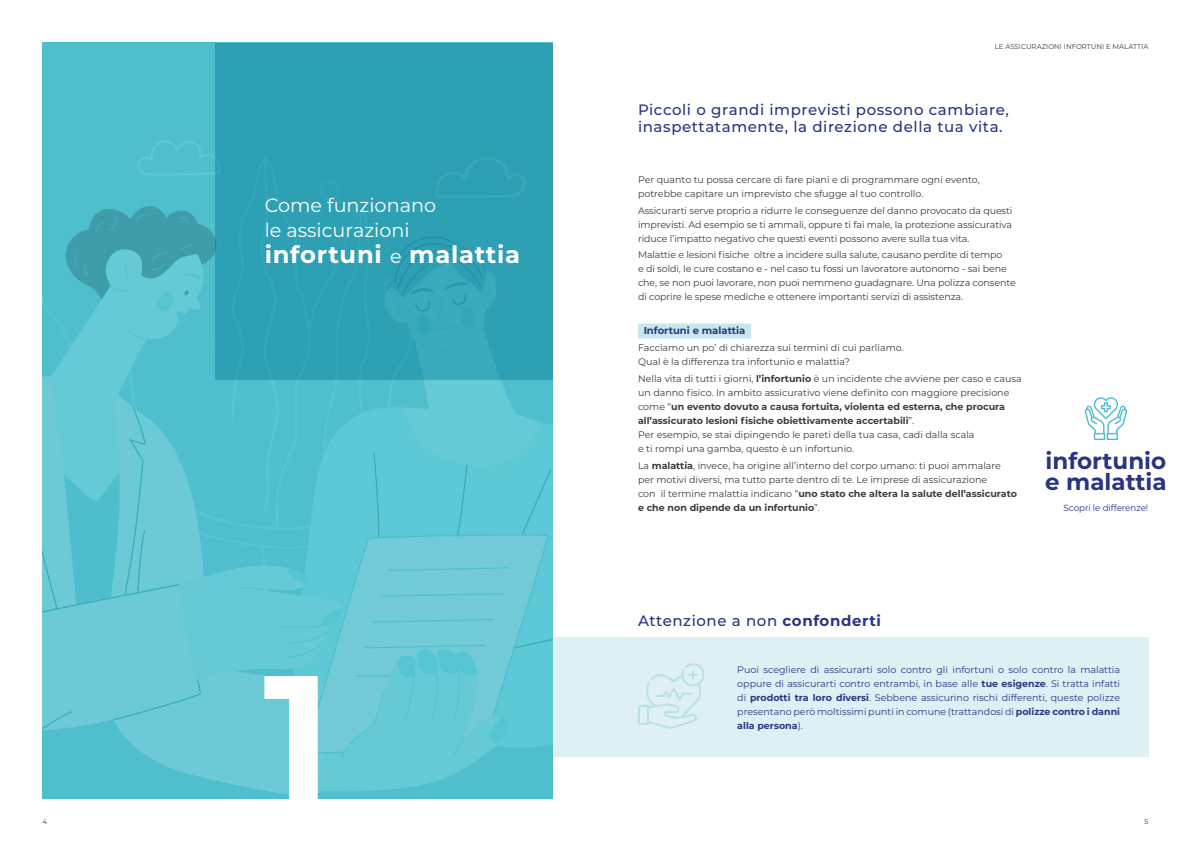
<style>
.page{position:relative;width:1191px;height:842px;background:#fff}
.page>*{position:absolute;margin:0;border:0;box-sizing:border-box;transform-origin:0 0}
.t1{font:700 176.4px "Montserrat";color:#fff}
.t2{font:700 24px "Montserrat";letter-spacing:.03em;color:#fff}
.t3{font:700 23px/21px "Montserrat";color:#283583}
.t4{font:19.2px "Montserrat";color:#fff}
.t5{font:500 15px/17px "Montserrat";letter-spacing:.04em;color:#283583}
.t6{font:700 10px "Montserrat";color:#283583}
.testo_principale{font:9.5px/14px "Montserrat";color:#3c3c3b}
.t7{font:9.5px/14px "Montserrat";color:#283583;text-align:justify}
.t8{font:9px "Montserrat";letter-spacing:-.005em;color:#283583}
.t9{font:7px "Montserrat";color:#3c3c3b}
.s1{font-weight:400;font-size:19.2px}
.s2{font-weight:700}
</style>
<div class="page">
<div style="left:638px;top:323px;width:113px;height:15px;background:#c8e7ec"></div>
<div style="left:43px;top:43px;width:510px;height:756px;background:#4fbecd"></div>
<svg style="left:43px;top:137px;width:510px;height:655px"></svg>
<div style="left:216px;top:43px;width:337px;height:336px;background:linear-gradient(to right,#2ea0b4,#30a1b5)"></div>
<div style="left:553px;top:638px;width:595px;height:119px;background:#def0f4"></div>
<svg style="left:638px;top:663px;width:67px;height:66px"></svg>
<svg style="left:1084px;top:397px;width:43px;height:43px"></svg>
<p class="t9" style="left:994px;top:42px;width:155px">LE ASSICURAZIONI INFORTUNI E MALATTIA</p>
<p class="t4" style="left:265px;top:192px;width:173px">Come funzionano</p>
<p class="t4" style="left:265px;top:217px;width:146px">le assicurazioni</p>
<p class="t2" style="left:265px;top:237px;width:257px">infortuni <span class="s1">e</span> malattia</p>
<p class="t1" style="left:263px;top:610px;width:71px">1</p>
<p class="t5" style="left:638px;top:101px;width:372px">Piccoli o grandi imprevisti possono cambiare, inaspettatamente, la direzione della tua vita.</p>
<p class="testo_principale" style="left:638px;top:172px;width:343px">Per quanto tu possa cercare di fare piani e di programmare ogni evento, potrebbe capitare un imprevisto che sfugge al tuo controllo.</p>
<p class="testo_principale" style="left:638px;top:203px;width:376px;text-align:justify">Assicurarti serve proprio a ridurre le conseguenze del danno provocato da questi imprevisti. Ad esempio se ti ammali, oppure ti fai male, la protezione assicurativa riduce l’impatto negativo che questi eventi possono avere sulla tua vita.</p>
<p class="testo_principale" style="left:638px;top:248px;width:379px">Malattie e lesioni fisiche oltre a incidere sulla salute, causano perdite di tempo<br>e di soldi, le cure costano e - nel caso tu fossi un lavoratore autonomo - sai bene che, se non puoi lavorare, non puoi nemmeno guadagnare. Una polizza consente di coprire le spese mediche e ottenere importanti servizi di assistenza.</p>
<p class="t6" style="left:643px;top:323px;width:103px">Infortuni e malattia</p>
<p class="testo_principale" style="left:638px;top:340px;width:267px">Facciamo un po’ di chiarezza sui termini di cui parliamo.<br>Qual è la differenza tra infortunio e malattia?</p>
<p class="testo_principale" style="left:638px;top:371px;width:385px">Nella vita di tutti i giorni, <span class="s2">l’infortunio</span> è un incidente che avviene per caso e causa un danno fisico. In ambito assicurativo viene definito con maggiore precisione come “<span class="s2">un evento dovuto a causa fortuita, violenta ed esterna, che procura all’assicurato lesioni fisiche obiettivamente accertabili</span>”.<br>Per esempio, se stai dipingendo le pareti della tua casa, cadi dalla scala<br>e ti rompi una gamba, questo è un infortunio.</p>
<p class="testo_principale" style="left:638px;top:458px;width:380px">La <span class="s2">malattia</span>, invece, ha origine all’interno del corpo umano: ti puoi ammalare per motivi diversi, ma tutto parte dentro di te. Le imprese di assicurazione<br>con il termine malattia indicano “<span class="s2">uno stato che altera la salute dell’assicurato e che non dipende da un infortunio</span>”.</p>
<p class="t3" style="left:1045px;top:449px;width:123px">infortunio e malattia</p>
<p class="t8" style="left:1063px;top:501px;width:86px">Scopri le differenze!</p>
<p class="t5" style="left:638px;top:612px;width:244px">Attenzione a non <span class="s2">confonderti</span></p>
<p class="t7" style="left:737px;top:662px;width:384px">Puoi scegliere di assicurarti solo contro gli infortuni o solo contro la malattia oppure di assicurarti contro entrambi, in base alle <span class="s2">tue esigenze</span>. Si tratta infatti di <span class="s2">prodotti tra loro diversi</span>. Sebbene assicurino rischi differenti, queste polizze presentano però moltissimi punti in comune (trattandosi di <span class="s2">polizze contro i danni alla persona</span>).</p>
<p class="t9" style="left:43px;top:817px;width:6px">4</p>
<p class="t9" style="left:1144px;top:817px;width:5px">5</p>
</div>
